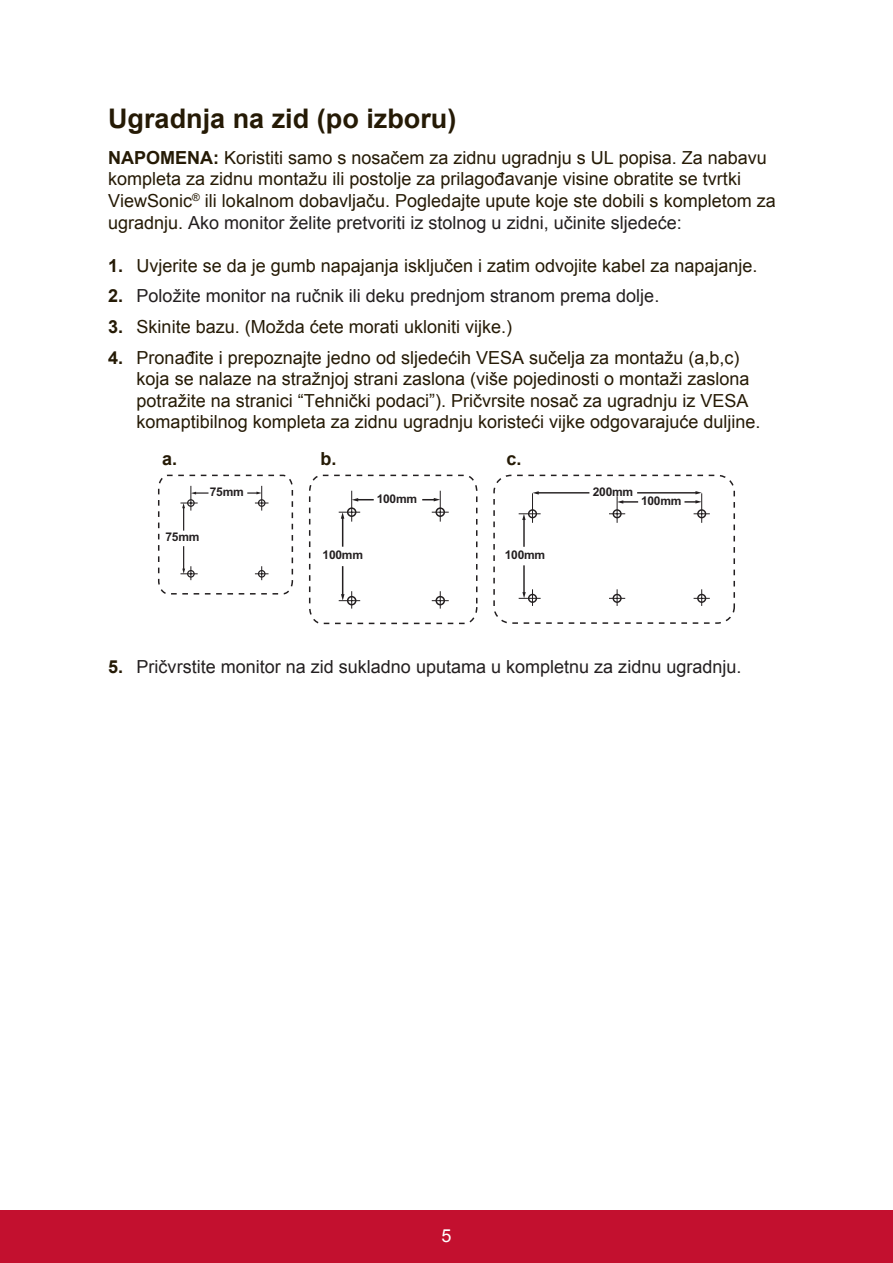
<style>
.page{position:relative;width:893px;height:1263px;background:#fff}
.page>*{position:absolute;margin:0;border:0;box-sizing:border-box;transform-origin:0 0}
.t1{font:700 27px "Arial";color:#251a05}
.t2{font:18px/21.6px "Arial";color:#251a05}
.t3{font:18px "Arial";color:#231f20}
.t4{font:700 18px "Arial";color:#251a05}
.t5{font:18px "Arial";color:#fff}
.t6{font:700 12px "Arial";letter-spacing:-.02em;color:#231f20}
.s1{font-weight:700}
.s2{color:#231f20}
.s3{font-weight:700;color:#251a05}
</style>
<div class="page">
<div style="left:0;top:1210px;width:892px;height:53px;background:#c3102f"></div>
<svg style="left:158px;top:474px;width:136px;height:121px"></svg>
<svg style="left:308px;top:474px;width:170px;height:150px"></svg>
<hr style="left:532px;top:493px;width:1px;height:30px;background:#231f20">
<svg style="left:518px;top:509px;width:22px;height:97px"></svg>
<hr style="left:537px;top:492px;width:52px;height:1px;background:#231f20">
<svg style="left:532px;top:491px;width:6px;height:3px"></svg>
<svg style="left:609px;top:491px;width:100px;height:115px"></svg>
<div style="left:493px;top:474px;width:241px;height:150px;border:2px dashed #231f20;border-radius:17px"></div>
<h1 class="t1" style="left:108px;top:100px;width:350px">Ugradnja na zid (po izboru)</h1>
<p class="t2" style="left:108px;top:147px;width:669px"><span class="s1">NAPOMENA:</span> Koristiti samo s nosačem za zidnu ugradnju s UL popisa. Za nabavu kompleta za zidnu montažu ili postolje za prilagođavanje visine obratite se tvrtki ViewSonic<sup>®</sup> ili lokalnom dobavljaču. Pogledajte upute koje ste dobili s kompletom za ugradnju. <span class="s2">Ako monitor želite pretvoriti iz stolnog u zidni, učinite sljedeće:</span></p>
<p class="t2" style="left:108px;top:255px;width:650px"><span class="s1">1.</span> Uvjerite se da je gumb napajanja isključen i zatim odvojite kabel za napajanje.</p>
<p class="t3" style="left:108px;top:284px;width:552px"><span class="s3">2.</span> Položite monitor na ručnik ili deku prednjom stranom prema dolje.</p>
<p class="t2" style="left:108px;top:316px;width:405px"><span class="s1">3.</span> Skinite bazu. (Možda ćete morati ukloniti vijke.)</p>
<p class="t2" style="left:136px;top:347px;width:625px;text-indent:-28px"><span class="s1">4.</span> Pronađite i prepoznajte jedno od sljedećih VESA sučelja za montažu (a,b,c) koja se nalaze na stražnjoj strani zaslona (više pojedinosti o montaži zaslona potražite na stranici “Tehnički podaci”). Pričvrsite nosač za ugradnju iz VESA komaptibilnog kompleta za zidnu ugradnju koristeći vijke odgovarajuće duljine.</p>
<p class="t4" style="left:162px;top:447px;width:17px">a.</p>
<p class="t4" style="left:320px;top:447px;width:18px">b.</p>
<p class="t4" style="left:506px;top:447px;width:17px">c.</p>
<p class="t6" style="left:210px;top:484px;width:35px">75mm</p>
<p class="t6" style="left:165px;top:529px;width:35px">75mm</p>
<p class="t6" style="left:376px;top:490px;width:42px">100mm</p>
<p class="t6" style="left:322px;top:547px;width:42px">100mm</p>
<p class="t6" style="left:504px;top:546px;width:42px">100mm</p>
<p class="t6" style="left:592px;top:483px;width:42px">200mm</p>
<p class="t6" style="left:640px;top:492px;width:42px">100mm</p>
<p class="t3" style="left:108px;top:655px;width:634px"><span class="s3">5.</span> Pričvrstite monitor na zid sukladno uputama u kompletnu za zidnu ugradnju.</p>
<p class="t5" style="left:441px;top:1223px;width:12px">5</p>
</div>
